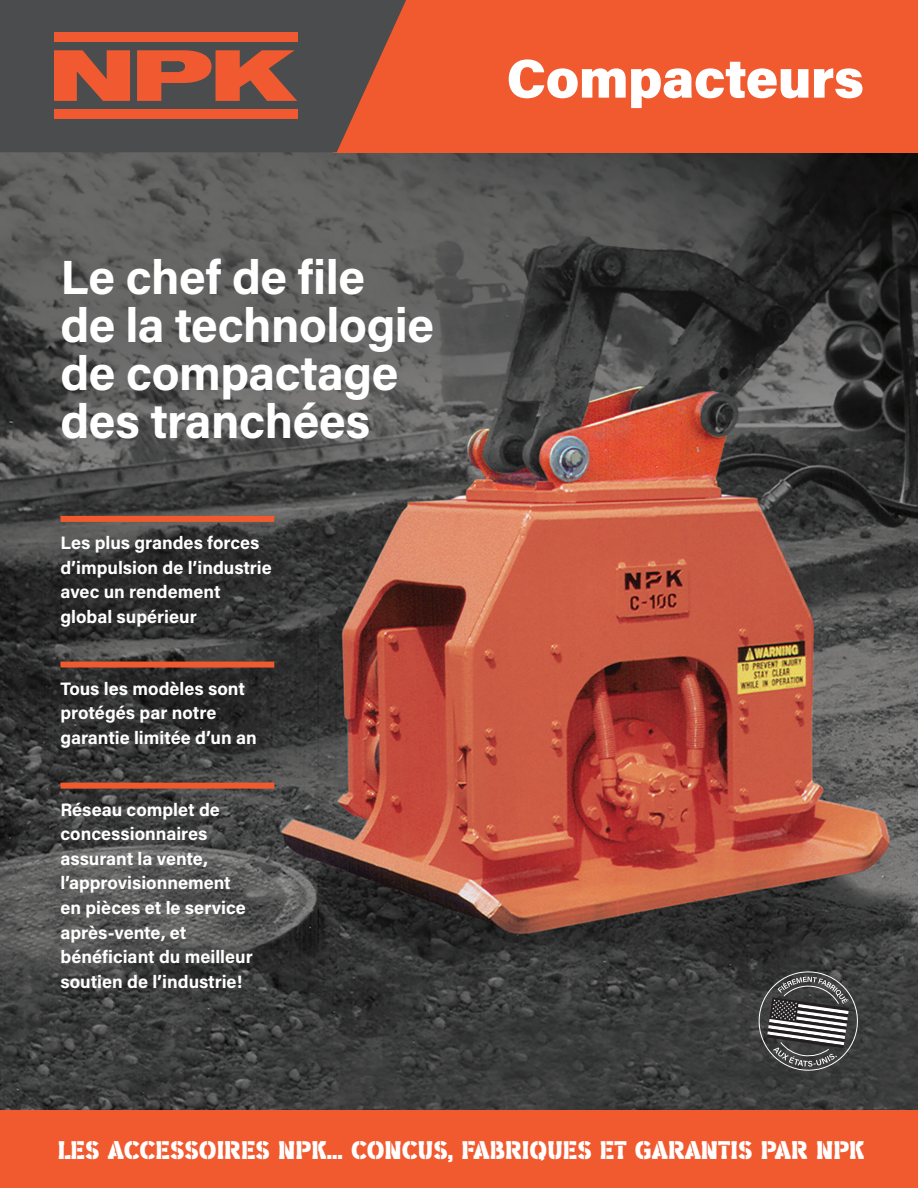
<style>
.page{position:relative;width:918px;height:1188px;background:#fff}
.page>*{position:absolute;margin:0;border:0;box-sizing:border-box;transform-origin:0 0}
.t1{font:900 54.45px "Acumin Pro";letter-spacing:-.01em;color:#fff}
.t2{font:700 48px/48px "Acumin Pro";letter-spacing:-.01em;color:#fff}
.t3{font:25.5px "Milan Stencil";color:#fff}
.t4{font:700 18px/24.6px "Acumin Pro";color:#fff}
</style>
<div class="page">
<img style="left:0;top:152px;width:918px;height:958px">
<div style="left:333px;top:0;width:585px;height:152px;background:#f1592f"></div>
<div style="left:0;top:1110px;width:918px;height:78px;background:#f1592f"></div>
<svg style="left:0;top:0;width:406px;height:152px;background:#5f4d49"></svg>
<div style="left:54px;top:33px;width:243px;height:9px;background:#f15a31"></div>
<div style="left:54px;top:109px;width:243px;height:10px;background:#f15a31"></div>
<svg style="left:54px;top:50px;width:76px;height:51px;background:#d05736"></svg>
<svg style="left:137px;top:50px;width:160px;height:51px;background:#b7553a"></svg>
<div style="left:60px;top:516px;width:214px;height:6px;background:#f1592f"></div>
<div style="left:60px;top:662px;width:214px;height:6px;background:#f1592f"></div>
<div style="left:60px;top:783px;width:214px;height:6px;background:#f1592f"></div>
<svg style="left:756px;top:969px;width:105px;height:105px;background:#5a5a5a"></svg>
<p class="t2" style="left:60px;top:252px;width:375px">Le chef de file<br>de la technologie de compactage des tranchées</p>
<p class="t4" style="left:60px;top:530px;width:213px">Les plus grandes forces d’impulsion de l’industrie avec un rendement global supérieur</p>
<p class="t4" style="left:60px;top:675px;width:198px">Tous les modèles sont protégés par notre garantie limitée d’un an</p>
<p class="t4" style="left:60px;top:796px;width:194px">Réseau complet de concessionnaires assurant la vente, l’approvisionnement en pièces et le service après-vente, et bénéficiant du meilleur soutien de l’industrie!</p>
<p class="t1" style="left:507px;top:40px;width:359px">Compacteurs</p>
<p class="t3" style="left:58px;top:1139px;width:808px">LES ACCESSOIRES NPK... CONCUS, FABRIQUES ET GARANTIS PAR NPK</p>
</div>
